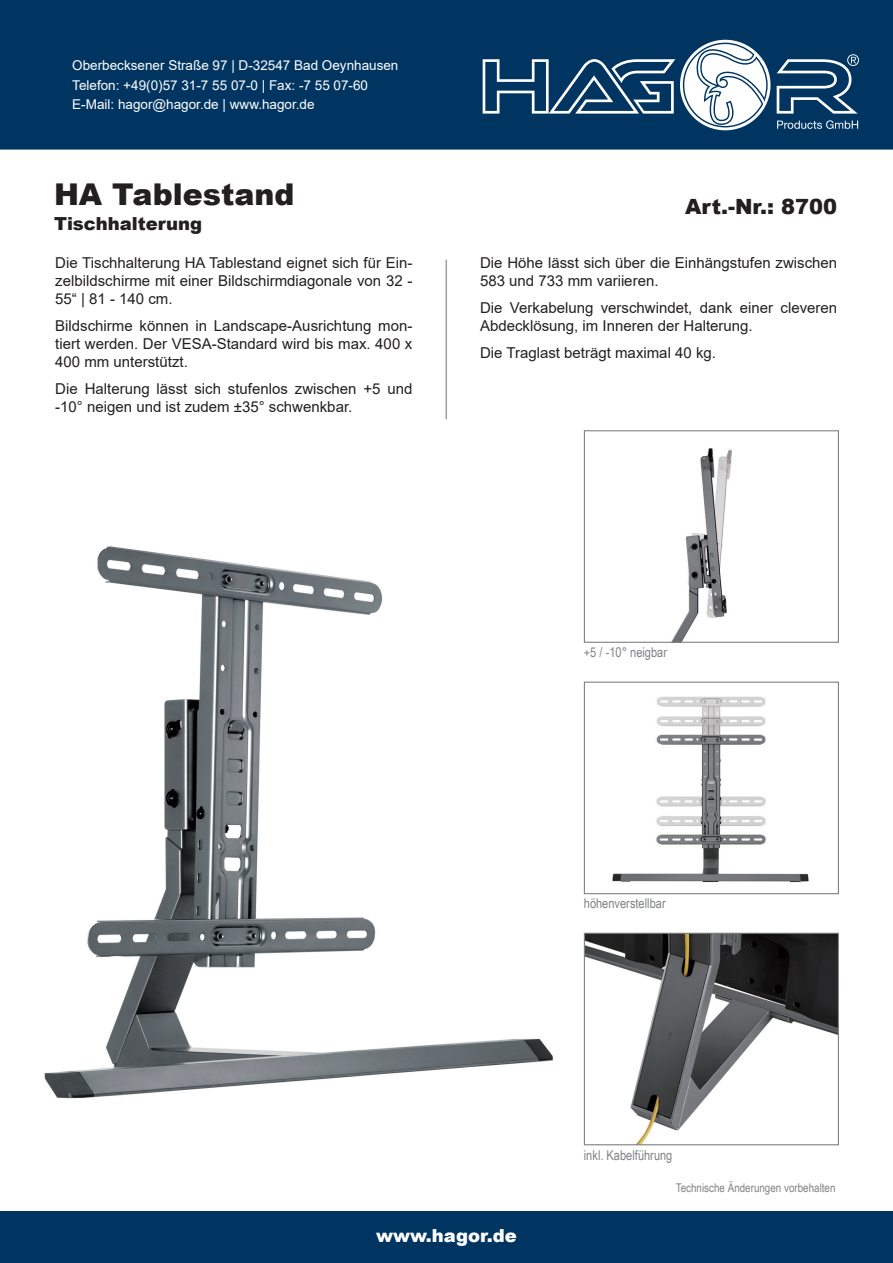
<style>
.page{position:relative;width:893px;height:1263px;background:#fff}
.page>*{position:absolute;margin:0;border:0;box-sizing:border-box;transform-origin:0 0}
.t1{font:900 30px "Arial";color:#231f20}
.t2{font:900 21px "Arial";color:#231f20}
.t3{font:900 18px "Arial";color:#231f20}
.t4{font:900 18px "Arial";color:#fff}
.t5{font:15px/18px "Arial";color:#231f20}
.t6{font:13.5px/19.5px "Arial";color:#fff}
.t7{font:13.5px "Arial Narrow";color:#808285}
.t8{font:12px "Arial Narrow";color:#808285}
</style>
<div class="page">
<div style="left:0;top:1212px;width:893px;height:51px;background:#003562"></div>
<div style="left:0;top:0;width:893px;height:150px;background:#003562"></div>
<hr style="left:445px;top:260px;width:2px;height:159px;background:#9d9fa2">
<img style="left:672px;top:448px;width:60px;height:193px">
<div style="left:584px;top:430px;width:255px;height:213px;border:1px solid #808285"></div>
<img style="left:612px;top:696px;width:197px;height:187px">
<div style="left:584px;top:682px;width:255px;height:212px;border:1px solid #808285"></div>
<svg style="left:777px;top:54px;width:82px;height:60px;background:#365f83"></svg>
<svg style="left:777px;top:120px;width:81px;height:9px"></svg>
<svg style="left:483px;top:40px;width:287px;height:90px"></svg>
<img style="left:586px;top:935px;width:251px;height:208px">
<div style="left:584px;top:933px;width:255px;height:212px;border:1px solid #808285"></div>
<img style="left:44px;top:546px;width:509px;height:553px">
<p class="t6" style="left:72px;top:56px;width:328px">Oberbecksener Straße 97 | D-32547 Bad Oeynhausen<br>Telefon: +49(0)57 31-7 55 07-0 | Fax: -7 55 07-60<br>E-Mail: hagor@hagor.de | www.hagor.de</p>
<h1 class="t1" style="left:54px;top:172px;width:242px">HA Tablestand</h1>
<p class="t3" style="left:54px;top:211px;width:150px">Tischhalterung</p>
<p class="t5" style="left:55px;top:254px;width:359px;text-align:justify">Die Tischhalterung HA Tablestand eignet sich für Ein&shy;zelbildschirme mit einer Bildschirmdiagonale von 32 - 55“ | 81 - 140 cm.</p>
<p class="t5" style="left:55px;top:317px;width:359px;text-align:justify">Bildschirme können in Landscape-Ausrichtung mon&shy;tiert werden. Der VESA-Standard wird bis max. 400 x 400 mm unterstützt.</p>
<p class="t5" style="left:55px;top:380px;width:359px">Die Halterung lässt sich stufenlos zwischen +5 und -10° neigen und ist zudem ±35° schwenkbar.</p>
<h2 class="t2" style="left:685px;top:191px;width:154px">Art.-Nr.: 8700</h2>
<p class="t5" style="left:480px;top:254px;width:359px">Die Höhe lässt sich über die Einhängstufen zwischen<br>583 und 733 mm variieren.</p>
<p class="t5" style="left:480px;top:299px;width:359px">Die Verkabelung verschwindet, dank einer cleveren<br>Abdecklösung, im Inneren der Halterung.</p>
<p class="t5" style="left:480px;top:344px;width:237px">Die Traglast beträgt maximal 40 kg.</p>
<p class="t7" style="left:584px;top:642px;width:85px">+5 / -10° neigbar</p>
<p class="t7" style="left:584px;top:894px;width:83px">höhenverstellbar</p>
<p class="t7" style="left:584px;top:1145px;width:90px">inkl. Kabelführung</p>
<p class="t8" style="left:676px;top:1179px;width:161px">Technische Änderungen vorbehalten</p>
<p class="t4" style="left:376px;top:1222px;width:142px">www.hagor.de</p>
</div>
